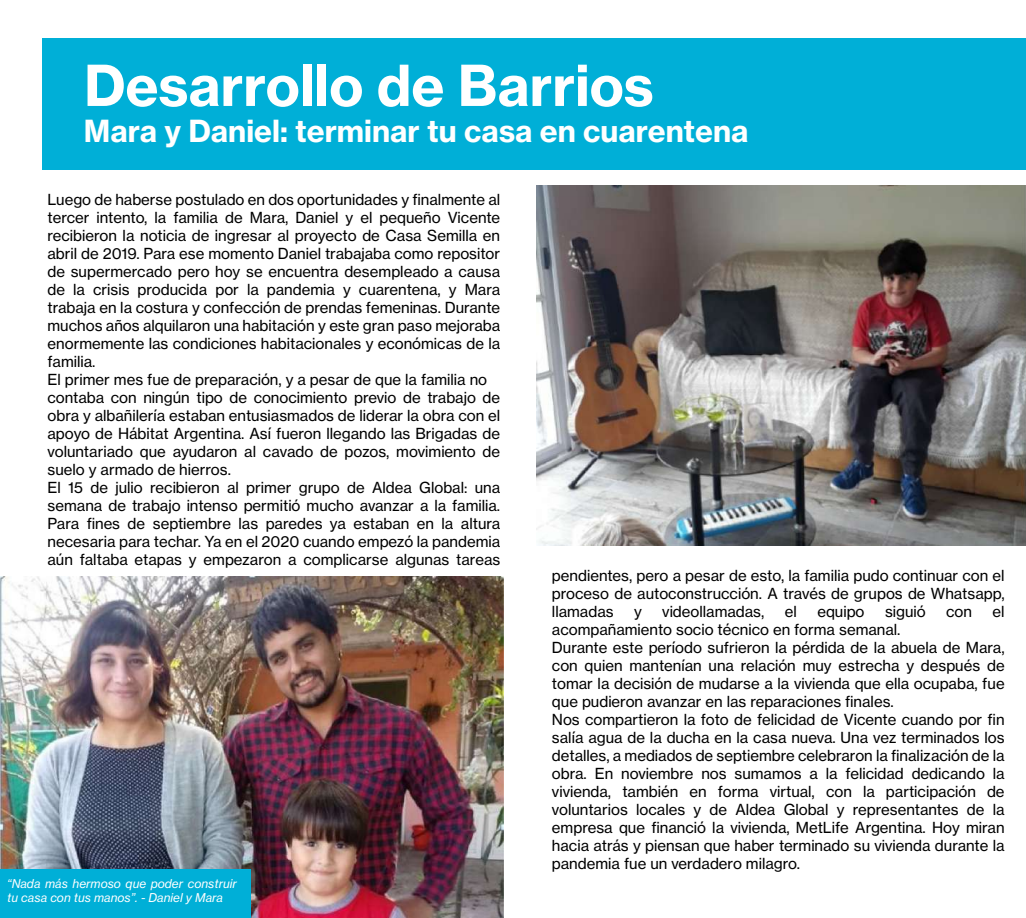
<style>
.page{position:relative;width:1026px;height:918px;background:#fff}
.page>*{position:absolute;margin:0;border:0;box-sizing:border-box;transform-origin:0 0}
.t1{font:55.5px "N Haas Grotesk TX Pro 75 Bd";color:#fff}
.t2{font:30px "N Haas Grotesk TX Pro 75 Bd";color:#fff}
.t3{font:15px/18px "N Haas Grotesk TX Pro 55 Rg";color:#000}
.t4{font:12px/14.4px "N Haas Grotesk TX Pro 56 It";color:#fff}
</style>
<div class="page">
<img style="left:0;top:576px;width:504px;height:342px">
<img style="left:537px;top:186px;width:489px;height:359px">
<div style="left:42px;top:38px;width:984px;height:132px;background:#00afd7"></div>
<div style="left:0;top:869px;width:250px;height:49px;background:#00afd7"></div>
<h1 class="t1" style="left:84px;top:51px;width:571px">Desarrollo de Barrios</h1>
<h2 class="t2" style="left:84px;top:112px;width:666px">Mara y Daniel: terminar tu casa en cuarentena</h2>
<p class="t3" style="left:48px;top:190px;width:454px">Luego de haberse postulado en dos oportunidades y finalmente al tercer intento, la familia de Mara, Daniel y el pequeño Vicente recibieron la noticia de ingresar al proyecto de Casa Semilla en abril de 2019. Para ese momento Daniel trabajaba como repositor de supermercado pero hoy se encuentra desempleado a causa de la crisis producida por la pandemia y cuarentena, y Mara trabaja en la costura y confección de prendas femeninas. Durante muchos años alquilaron una habitación y este gran paso mejoraba enormemente las condiciones habitacionales y económicas de la familia.<br>El primer mes fue de preparación, y a pesar de que la familia no contaba con ningún tipo de conocimiento previo de trabajo de obra y albañilería estaban entusiasmados de liderar la obra con el apoyo de Hábitat Argentina. Así fueron llegando las Brigadas de voluntariado que ayudaron al cavado de pozos, movimiento de suelo y armado de hierros.<br>El 15 de julio recibieron al primer grupo de Aldea Global: una semana de trabajo intenso permitió mucho avanzar a la familia.<br>Para fines de septiembre las paredes ya estaban en la altura necesaria para techar. Ya en el 2020 cuando empezó la pandemia aún faltaba etapas y empezaron a complicarse algunas tareas</p>
<p class="t4" style="left:7px;top:876px;width:231px">“Nada más hermoso que poder construir tu casa con tus manos”. - Daniel y Mara</p>
<p class="t3" style="left:552px;top:566px;width:454px;text-align:justify">pendientes, pero a pesar de esto, la familia pudo continuar con el proceso de autoconstrucción. A través de grupos de Whatsapp, llamadas</p>
<p class="t3" style="left:634px;top:602px;width:9px">y</p>
<p class="t3" style="left:662px;top:602px;width:104px">videollamadas,</p>
<p class="t3" style="left:785px;top:602px;width:14px">el</p>
<p class="t3" style="left:817px;top:602px;width:49px">equipo</p>
<p class="t3" style="left:885px;top:602px;width:42px">siguió</p>
<p class="t3" style="left:946px;top:602px;width:27px">con</p>
<p class="t3" style="left:993px;top:602px;width:14px">el</p>
<p class="t3" style="left:552px;top:620px;width:454px">acompañamiento socio técnico en forma semanal.<br>Durante este período sufrieron la pérdida de la abuela de Mara, con quien mantenían una relación muy estrecha y después de tomar la decisión de mudarse a la vivienda que ella ocupaba, fue que pudieron avanzar en las reparaciones finales.<br>Nos compartieron la foto de felicidad de Vicente cuando por fin salía agua de la ducha en la casa nueva. Una vez terminados los detalles, a mediados de septiembre celebraron la finalización de la obra. En noviembre nos sumamos a la felicidad dedicando la vivienda, también en forma virtual, con la participación de voluntarios locales y de Aldea Global y representantes de la empresa que financió la vivienda, MetLife Argentina. Hoy miran hacia atrás y piensan que haber terminado su vivienda durante la pandemia fue un verdadero milagro.</p>
</div>
